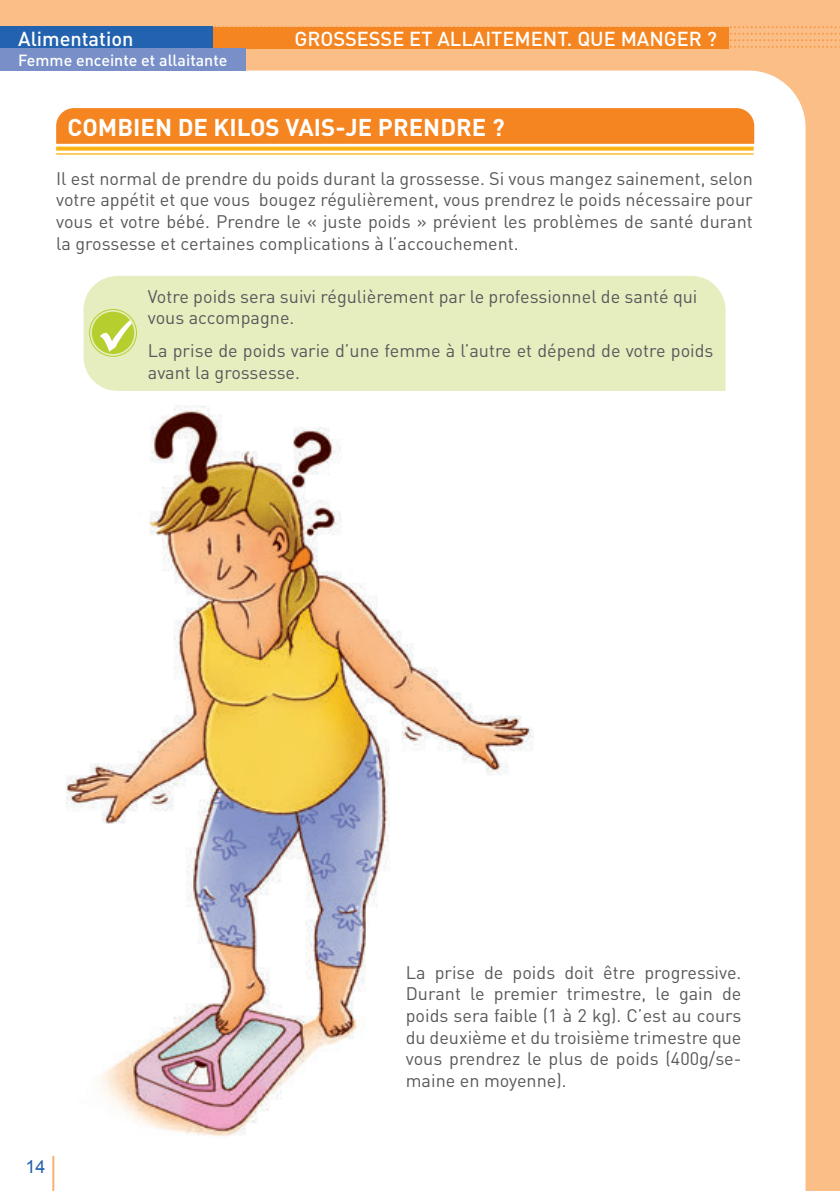
<style>
.page{position:relative;width:840px;height:1191px;background:#fff}
.page>*{position:absolute;margin:0;border:0;box-sizing:border-box;transform-origin:0 0}
.t1{font:700 24px "DIN";color:#fff}
.t2{font:500 20px "DIN";color:#fff}
.t3{font:18px/21.6px "DIN";color:#57585a}
.t4{font:18px "Arial";color:#2362af}
.t5{font:500 16px "DIN";color:#fff}
</style>
<div class="page">
<div style="left:0;top:0;width:839px;height:1191px;background:#fbbe86"></div>
<div style="left:0;top:71px;width:805px;height:1120px;background:#fff"></div>
<svg style="left:212px;top:26px;width:628px;height:22px"></svg>
<div style="left:0;top:27px;width:728px;height:21px;background:#f58520"></div>
<div style="left:0;top:26px;width:212px;height:23px;background:#2362af"></div>
<hr style="left:52px;top:1155px;width:2px;height:36px;background:#fab171">
<div style="left:0;top:48px;width:245px;height:23px;background:#798fc8"></div>
<svg style="left:53px;top:105px;width:703px;height:42px"></svg>
<svg style="left:56px;top:147px;width:697px;height:4px;fill:#fbb316"></svg>
<hr style="left:56px;top:153px;width:697px;height:2px;background:#fbb316">
<div style="left:83px;top:276px;width:642px;height:115px;background:#e6eec0"></div>
<div style="left:92px;top:312px;width:42px;height:42px;background:#b6cf2f;border-radius:50%"></div>
<div style="left:89px;top:309px;width:48px;height:47px;border:1px solid #b6cf2f;border-radius:50%"></div>
<svg style="left:100px;top:320px;width:32px;height:32px"></svg>
<img style="left:56px;top:406px;width:496px;height:760px">
<p class="t2" style="left:18px;top:26px;width:117px">Alimentation</p>
<p class="t2" style="left:294px;top:26px;width:424px">GROSSESSE ET ALLAITEMENT. QUE MANGER ?</p>
<p class="t5" style="left:18px;top:50px;width:210px">Femme enceinte et allaitante</p>
<h1 class="t1" style="left:67px;top:112px;width:438px">COMBIEN DE KILOS VAIS-JE PRENDRE ?</h1>
<p class="t3" style="left:56px;top:167px;width:697px;text-align:justify">Il est normal de prendre du poids durant la grossesse. Si vous mangez sainement, selon votre appétit et que vous bougez régulièrement, vous prendrez le poids nécessaire pour vous et votre bébé. Prendre le « juste poids » prévient les problèmes de santé durant la grossesse et certaines complications à l’accouchement.</p>
<p class="t3" style="left:148px;top:285px;width:551px">Votre poids sera suivi régulièrement par le professionnel de santé qui vous accompagne.</p>
<p class="t3" style="left:148px;top:339px;width:567px">La prise de poids varie d’une femme à l’autre et dépend de votre poids avant la grossesse.</p>
<p class="t4" style="left:25px;top:1155px;width:22px">14</p>
<p class="t3" style="left:405px;top:961px;width:337px">La prise de poids doit être progressive.<br>Durant le premier trimestre, le gain de poids sera faible (1 à 2 kg). C’est au cours du deuxième et du troisième trimestre que vous prendrez le plus de poids (400g/se&shy;maine en moyenne).</p>
</div>
